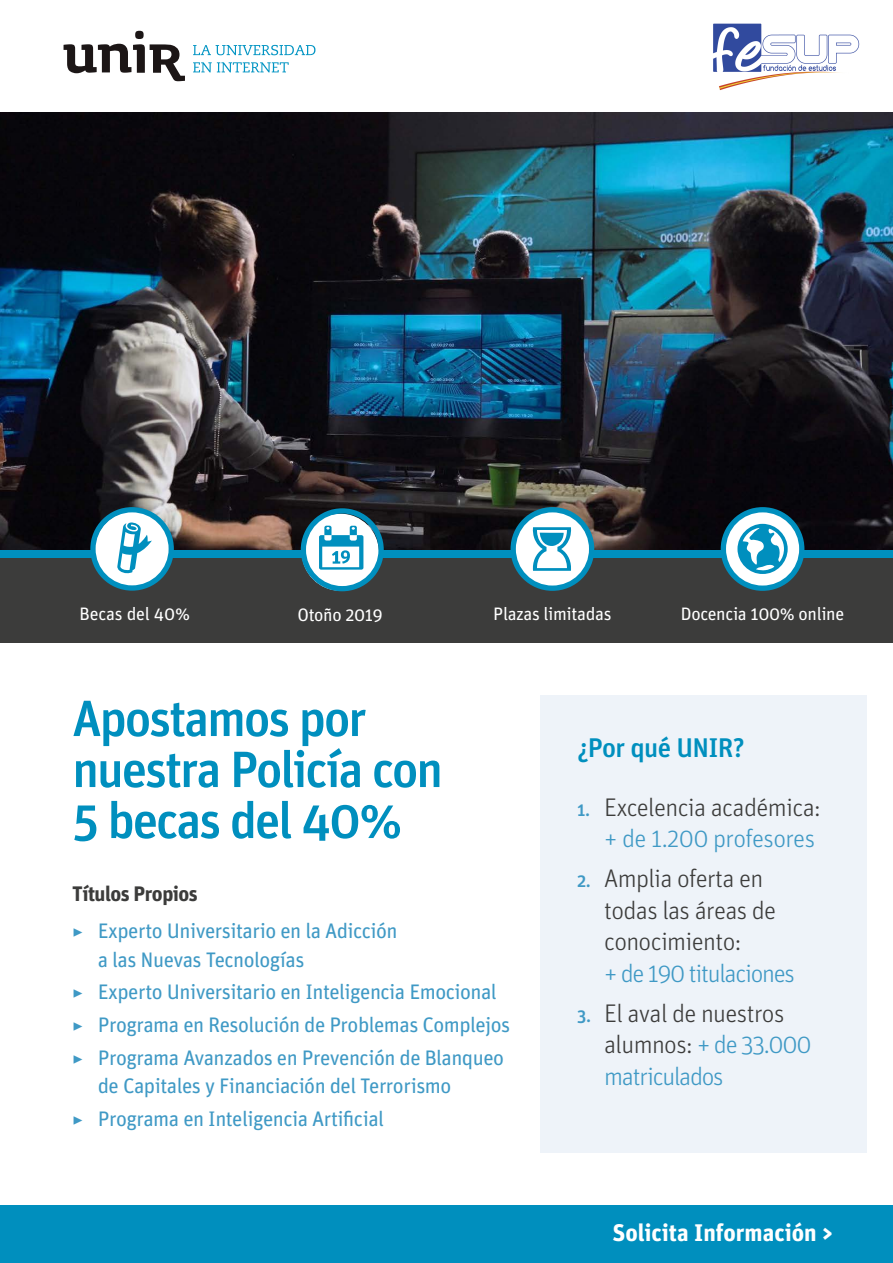
<style>
.page{position:relative;width:893px;height:1263px;background:#fff}
.page>*{position:absolute;margin:0;border:0;box-sizing:border-box;transform-origin:0 0}
.t1{font:500 51px/51px "Unit OT";letter-spacing:-.04em;color:#008fbe}
.t2{font:500 27px "Unit OT";letter-spacing:-.025em;color:#008fbe}
.t3{font:300 25.5px/31.5px "Unit OT";letter-spacing:-.025em;color:#3c3c3b}
.t4{font:300 25.5px "Unit OT";letter-spacing:-.05em;color:#3f99c5}
.t5{font:700 24px "Unit OT";color:#fff}
.t6{font:21px/32.7px "Unit OT";letter-spacing:-.025em;color:#3f99c5}
.t7{font:18px "Unit OT";letter-spacing:-.02em;color:#fff}
.s1{font-weight:700;color:#3c3c3b}
.s2{font-weight:300}
.s3{font-weight:500;font-size:18px;color:#3f99c5}
.s4{color:#3f99c5}
</style>
<div class="page">
<div style="left:0;top:1205px;width:893px;height:58px;background:#008fbe"></div>
<img style="left:0;top:113px;width:893px;height:437px">
<svg style="left:64px;top:31px;width:121px;height:50px"></svg>
<svg style="left:193px;top:45px;width:122px;height:10px"></svg>
<svg style="left:193px;top:62px;width:96px;height:10px"></svg>
<div style="left:0;top:550px;width:893px;height:8px;background:#008fbe"></div>
<div style="left:0;top:558px;width:893px;height:85px;background:#3c3c3b"></div>
<svg style="left:721px;top:507px;width:83px;height:84px"></svg>
<svg style="left:90px;top:507px;width:84px;height:84px"></svg>
<svg style="left:510px;top:507px;width:84px;height:84px"></svg>
<svg style="left:301px;top:508px;width:83px;height:83px"></svg>
<div style="left:540px;top:695px;width:326px;height:458px;background:#eef3f9"></div>
<img style="left:713px;top:23px;width:147px;height:67px">
<p class="t7" style="left:80px;top:603px;width:112px">Becas del 40%</p>
<p class="t7" style="left:297px;top:603px;width:87px">Otoño 2019</p>
<p class="t7" style="left:493px;top:602px;width:120px">Plazas limitadas</p>
<p class="t7" style="left:681px;top:602px;width:165px">Docencia 100% online</p>
<h1 class="t1" style="left:72px;top:692px;width:372px">Apostamos por nuestra Policía con<br>5 becas del 40%</h1>
<p class="t6" style="left:72px;top:875px;width:327px;line-height:37px"><span class="s1">Títulos Propios<br></span><span class="s2">▸</span> Experto Universitario en la Adicción</p>
<p class="t6" style="left:72px;top:943px;width:440px;text-indent:26px">a las Nuevas Tecnologías<br><span class="s2">▸</span> Experto Universitario en Inteligencia Emocional <span class="s2">▸</span> Programa en Resolución de Problemas Complejos <span class="s2">▸</span> Programa Avanzados en Prevención de Blanqueo</p>
<p class="t6" style="left:72px;top:1069px;width:381px;text-indent:26px">de Capitales y Financiación del Terrorismo <span class="s2">▸</span> Programa en Inteligencia Artificial</p>
<p class="t2" style="left:577px;top:731px;width:169px">¿Por qué UNIR?</p>
<p class="t3" style="left:577px;top:791px;width:245px;text-align:right"><span class="s3">1.</span> Excelencia académica: <span class="s4">+ de 1.200 profesores</span></p>
<p class="t3" style="left:604px;top:863px;width:174px;text-indent:-27px"><span class="s3">2.</span> Amplia oferta en todas las áreas de conocimiento:</p>
<p class="t4" style="left:604px;top:958px;width:192px">+ de 190 titulaciones</p>
<p class="t3" style="left:604px;top:997px;width:209px;text-indent:-27px"><span class="s3">3.</span> El aval de nuestros alumnos: <span class="s4">+ de 33.000 matriculados</span></p>
<p class="t5" style="left:612px;top:1217px;width:222px">Solicita Información &gt;</p>
</div>
